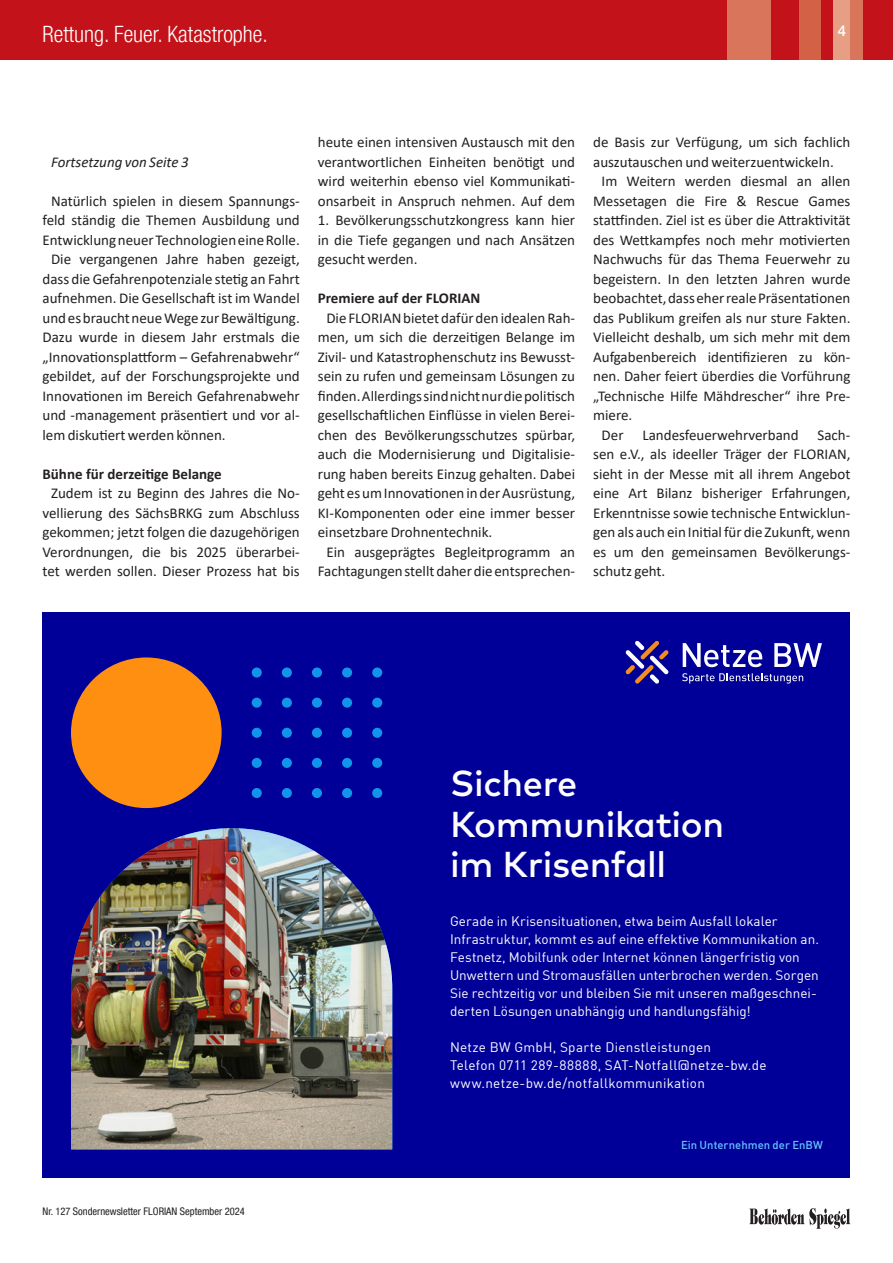
<style>
.page{position:relative;width:893px;height:1263px;background:#fff}
.page>*{position:absolute;margin:0;border:0;box-sizing:border-box;transform-origin:0 0}
.t1{font:500 36px/40.5px "Mark OT";letter-spacing:-.01em;color:#fdfdfd}
.t2{font:300 condensed 22.5px "Helvetica Neue LT Pro";color:#fff}
.fliesstext_newsletter{font:15px/19.5px "Calibri";color:#231f20;text-align:justify}
.Zwischenüberschrift{font:700 15px "Calibri";color:#231f20}
.fliesstext_newsletter-2{font:italic 15px "Calibri";color:#231f20}
.t3{font:500 15px "Helvetica Neue LT Pro";color:#fff}
.t4{font:13.5px/18px "En BWDIN Pro";letter-spacing:.005em;color:#fff}
.t5{font:500 11.25px "En BWDIN Pro";letter-spacing:.005em;color:#67c2ff}
.t6{font:condensed 10.5px "Helvetica Neue LT Pro";color:#231f20}
</style>
<div class="page">
<div style="left:0;top:0;width:893px;height:60px;background:#c4121a"></div>
<div style="left:799px;top:0;width:21px;height:60px;background:#d36146"></div>
<div style="left:727px;top:0;width:43px;height:60px;background:#d9755a"></div>
<div style="left:833px;top:0;width:24px;height:60px;background:#e69e85"></div>
<div style="left:850px;top:0;width:13px;height:60px;background:#d9755a"></div>
<svg style="left:749px;top:1208px;width:101px;height:21px"></svg>
<div style="left:43px;top:612px;width:807px;height:566px;background:#009"></div>
<div style="left:372px;top:667px;width:10px;height:10px;background:#1195eb;border-radius:50%"></div>
<div style="left:372px;top:698px;width:10px;height:10px;background:#1195eb;border-radius:50%"></div>
<div style="left:372px;top:728px;width:10px;height:10px;background:#1195eb;border-radius:50%"></div>
<div style="left:372px;top:758px;width:10px;height:10px;background:#1195eb;border-radius:50%"></div>
<div style="left:372px;top:788px;width:10px;height:10px;background:#1195eb;border-radius:50%"></div>
<div style="left:342px;top:667px;width:10px;height:10px;background:#1195eb;border-radius:50%"></div>
<div style="left:342px;top:698px;width:10px;height:10px;background:#1195eb;border-radius:50%"></div>
<div style="left:342px;top:728px;width:10px;height:10px;background:#1195eb;border-radius:50%"></div>
<div style="left:342px;top:758px;width:10px;height:10px;background:#1195eb;border-radius:50%"></div>
<div style="left:342px;top:788px;width:10px;height:10px;background:#1195eb;border-radius:50%"></div>
<div style="left:312px;top:667px;width:10px;height:10px;background:#1195eb;border-radius:50%"></div>
<div style="left:312px;top:698px;width:10px;height:10px;background:#1195eb;border-radius:50%"></div>
<div style="left:312px;top:728px;width:10px;height:10px;background:#1195eb;border-radius:50%"></div>
<div style="left:312px;top:758px;width:10px;height:10px;background:#1195eb;border-radius:50%"></div>
<div style="left:312px;top:788px;width:10px;height:10px;background:#1195eb;border-radius:50%"></div>
<div style="left:282px;top:667px;width:10px;height:10px;background:#1195eb;border-radius:50%"></div>
<div style="left:282px;top:698px;width:10px;height:10px;background:#1195eb;border-radius:50%"></div>
<div style="left:282px;top:728px;width:10px;height:10px;background:#1195eb;border-radius:50%"></div>
<div style="left:282px;top:758px;width:10px;height:10px;background:#1195eb;border-radius:50%"></div>
<div style="left:282px;top:788px;width:10px;height:10px;background:#1195eb;border-radius:50%"></div>
<div style="left:252px;top:667px;width:10px;height:10px;background:#1195eb;border-radius:50%"></div>
<div style="left:252px;top:698px;width:10px;height:10px;background:#1195eb;border-radius:50%"></div>
<div style="left:252px;top:728px;width:10px;height:10px;background:#1195eb;border-radius:50%"></div>
<div style="left:252px;top:758px;width:10px;height:10px;background:#1195eb;border-radius:50%"></div>
<div style="left:252px;top:788px;width:10px;height:10px;background:#1195eb;border-radius:50%"></div>
<div style="left:71px;top:657px;width:151px;height:151px;background:#fe8f11;border-radius:50%"></div>
<img style="left:71px;top:828px;width:321px;height:321px">
<svg style="left:774px;top:643px;width:48px;height:24px"></svg>
<svg style="left:683px;top:643px;width:79px;height:24px"></svg>
<svg style="left:682px;top:673px;width:121px;height:11px"></svg>
<svg style="left:626px;top:641px;width:43px;height:43px"></svg>
<h2 class="t2" style="left:43px;top:20px;width:227px">Rettung. Feuer. Katastrophe.</h2>
<p class="t3" style="left:838px;top:22px;width:10px">4</p>
<p class="fliesstext_newsletter-2" style="left:51px;top:151px;width:139px">Fortsetzung von Seite 3</p>
<p class="fliesstext_newsletter" style="left:43px;top:190px;width:259px;text-align:center">Natürlich spielen in diesem Spannungs&shy;feld ständig die Themen Ausbildung und<br>Entwicklung neuer Technologien eine Rolle.</p>
<p class="fliesstext_newsletter" style="left:43px;top:249px;width:259px;text-indent:9px">Die vergangenen Jahre haben gezeigt, dass die Gefahrenpotenziale stetig an Fahrt aufnehmen. Die Gesellschaft ist im Wandel und es braucht neue Wege zur Bewältigung.<br>Dazu wurde in diesem Jahr erstmals die „Innovationsplattform – Gefahrenabwehr“ gebildet, auf der Forschungsprojekte und Innovationen im Bereich Gefahrenabwehr und -management präsentiert und vor al&shy;lem diskutiert werden können.</p>
<p class="Zwischenüberschrift" style="left:43px;top:463px;width:181px">Bühne für derzeitige Belange</p>
<p class="fliesstext_newsletter" style="left:43px;top:483px;width:259px;text-align:center">Zudem ist zu Beginn des Jahres die No&shy;vellierung des SächsBRKG zum Abschluss gekommen; jetzt folgen die dazugehörigen Verordnungen, die bis 2025 überarbei&shy;tet werden sollen. Dieser Prozess hat bis</p>
<p class="fliesstext_newsletter" style="left:318px;top:132px;width:259px">heute einen intensiven Austausch mit den verantwortlichen Einheiten benötigt und wird weiterhin ebenso viel Kommunikati&shy;onsarbeit in Anspruch nehmen. Auf dem</p>
<p class="fliesstext_newsletter" style="left:318px;top:210px;width:259px">1. Bevölkerungsschutzkongress kann hier in die Tiefe gegangen und nach Ansätzen gesucht werden.</p>
<p class="Zwischenüberschrift" style="left:318px;top:287px;width:164px">Premiere auf der FLORIAN</p>
<p class="fliesstext_newsletter" style="left:318px;top:307px;width:259px;text-indent:9px">Die FLORIAN bietet dafür den idealen Rah&shy;men, um sich die derzeitigen Belange im Zivil- und Katastrophenschutz ins Bewusst&shy;sein zu rufen und gemeinsam Lösungen zu finden. Allerdings sind nicht nur die politisch gesellschaftlichen Einflüsse in vielen Berei&shy;chen des Bevölkerungsschutzes spürbar, auch die Modernisierung und Digitalisie&shy;rung haben bereits Einzug gehalten. Dabei geht es um Innovationen in der Ausrüstung, KI-Komponenten oder eine immer besser einsetzbare Drohnentechnik.</p>
<p class="fliesstext_newsletter" style="left:318px;top:541px;width:259px;text-align:center">Ein ausgeprägtes Begleitprogramm an<br>Fachtagungen stellt daher die entsprechen-</p>
<p class="fliesstext_newsletter" style="left:593px;top:132px;width:259px">de Basis zur Verfügung, um sich fachlich auszutauschen und weiterzuentwickeln.</p>
<p class="fliesstext_newsletter" style="left:593px;top:171px;width:259px;text-indent:9px">Im Weitern werden diesmal an allen Messetagen die Fire &amp; Rescue Games stattfinden. Ziel ist es über die Attraktivität des Wettkampfes noch mehr motivierten Nachwuchs für das Thema Feuerwehr zu begeistern. In den letzten Jahren wurde beobachtet, dass eher reale Präsentationen das Publikum greifen als nur sture Fakten.<br>Vielleicht deshalb, um sich mehr mit dem Aufgabenbereich identifizieren zu kön&shy;nen. Daher feiert überdies die Vorführung „Technische Hilfe Mähdrescher“ ihre Pre&shy;miere.</p>
<p class="fliesstext_newsletter" style="left:602px;top:424px;width:23px">Der</p>
<p class="fliesstext_newsletter" style="left:642px;top:424px;width:158px">Landesfeuerwehrverband</p>
<p class="fliesstext_newsletter" style="left:593px;top:424px;width:259px;text-indent:224px">Sach&shy;sen e.V., als ideeller Träger der FLORIAN, sieht in der Messe mit all ihrem Angebot eine Art Bilanz bisheriger Erfahrungen, Erkenntnisse sowie technische Entwicklun&shy;gen als auch ein Initial für die Zukunft, wenn es um den gemeinsamen Bevölkerungs&shy;schutz geht.</p>
<p class="t6" style="left:43px;top:1205px;width:204px">Nr. 127 Sondernewsletter FLORIAN September 2024</p>
<p class="t1" style="left:450px;top:762px;width:276px">Sichere<br>Kommunikation im Krisenfall</p>
<p class="t4" style="left:450px;top:911px;width:370px">Gerade in Krisensituationen, etwa beim Ausfall lokaler Infrastruktur, kommt es auf eine effektive Kommunikation an.<br>Festnetz, Mobilfunk oder Internet können längerfristig von Unwettern und Stromausfällen unterbrochen werden. Sorgen Sie rechtzeitig vor und bleiben Sie mit unseren maßgeschnei&shy;derten Lösungen unabhängig und handlungsfähig!</p>
<p class="t4" style="left:450px;top:1037px;width:318px">Netze BW GmbH, Sparte Dienstleistungen<br>Telefon 0711 289-88888, SAT-Notfall@netze-bw.de www.netze-bw.de/notfallkommunikation</p>
<p class="t5" style="left:681px;top:1136px;width:143px">Ein Unternehmen der EnBW</p>
</div>
